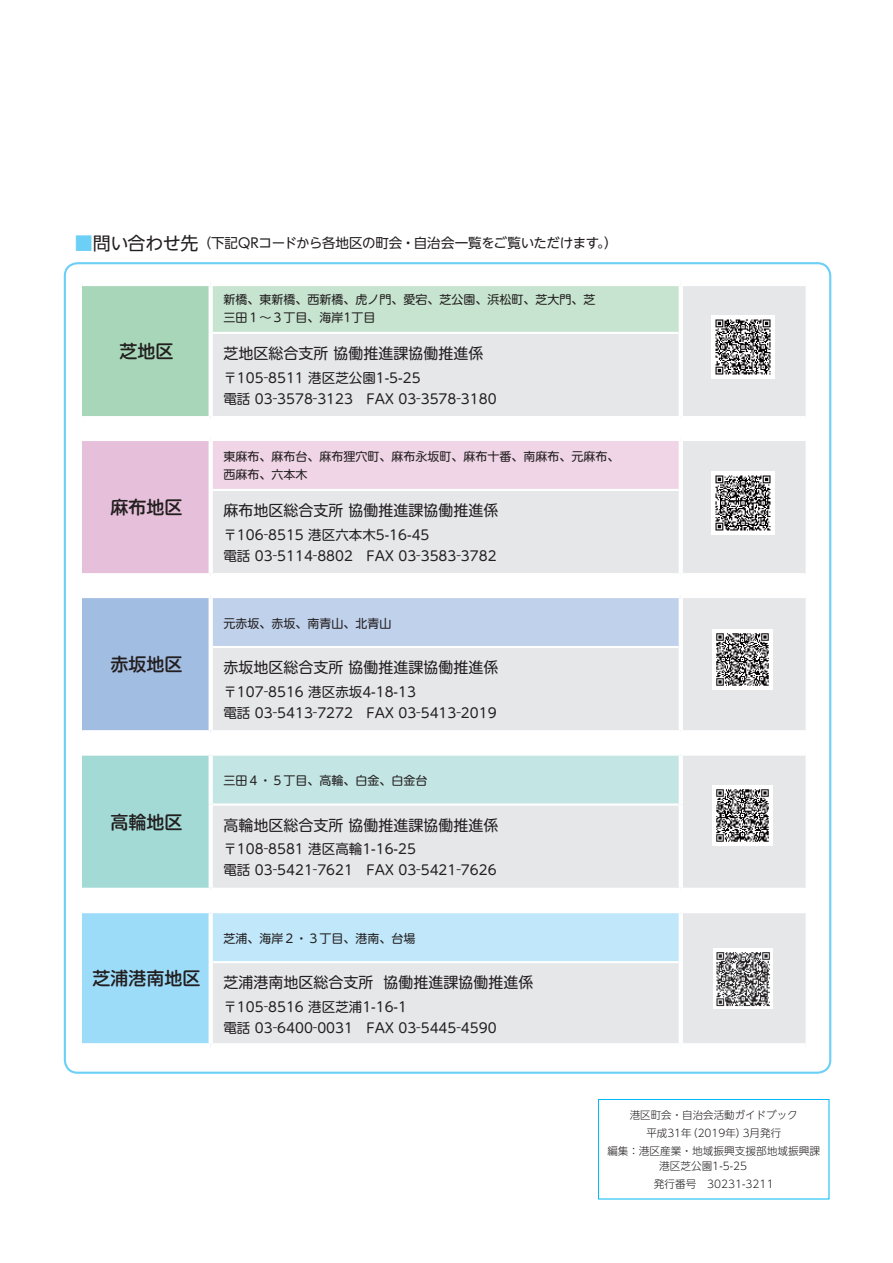
<style>
.page{position:relative;width:893px;height:1263px;background:#fff}
.page>*{position:absolute;margin:0;border:0;box-sizing:border-box;transform-origin:0 0}
.t1{font:500 18px "UD Shin M Go Pro";color:#231f20}
.t2{font:15px "UD Shin M Go Pro";color:#231f20}
.t3{font:13.5px/21px "UD Shin M Go Pro";color:#231f20}
.t4{font:13.5px "UD Shin Go NT Pr 6 N";letter-spacing:-.025em;color:#231f20}
.t5{font:12px/18px "UD Shin M Go Pro";color:#231f20}
.t6{font:300 10.65px/15px "UD Shin Go NT Pr 6 N";color:#231f20;text-align:center}
.t7{font:300 10.5px/18px "UD Shin Go NT Pr 6 N";color:#231f20;text-align:center}
.s1{font-weight:500;font-size:18px;color:#6bcff6}
.s2{font-size:18px}
.s3{font-size:10.5px}
</style>
<div class="page">
<div style="left:82px;top:282px;width:129px;height:136px;background:#a7d7b8"></div>
<svg style="left:213px;top:286px;width:593px;height:757px;background:#e7eaea"></svg>
<div style="left:82px;top:439px;width:129px;height:136px;background:#e6c0da"></div>
<div style="left:211px;top:439px;width:470px;height:51px;background:#efd5e6"></div>
<div style="left:82px;top:596px;width:129px;height:136px;background:#a2bde2"></div>
<div style="left:211px;top:596px;width:470px;height:51px;background:#c0d1eb"></div>
<div style="left:82px;top:753px;width:129px;height:137px;background:#a3dad6"></div>
<div style="left:211px;top:753px;width:470px;height:51px;background:#c3e5e3"></div>
<div style="left:82px;top:911px;width:129px;height:136px;background:#9cdcf8"></div>
<div style="left:211px;top:911px;width:470px;height:51px;background:#c0e7fa"></div>
<hr style="left:209px;top:286px;width:4px;height:47px;background:#fff">
<hr style="left:209px;top:333px;width:4px;height:83px;background:#fff">
<hr style="left:209px;top:441px;width:4px;height:49px;background:#fff">
<hr style="left:209px;top:490px;width:4px;height:83px;background:#fff">
<hr style="left:209px;top:598px;width:4px;height:49px;background:#fff">
<hr style="left:209px;top:647px;width:4px;height:83px;background:#fff">
<hr style="left:209px;top:756px;width:4px;height:48px;background:#fff">
<hr style="left:209px;top:804px;width:4px;height:84px;background:#fff">
<hr style="left:209px;top:913px;width:4px;height:49px;background:#fff">
<hr style="left:209px;top:962px;width:4px;height:81px;background:#fff">
<div style="left:82px;top:278px;width:129px;height:8px;background:#fff"></div>
<div style="left:82px;top:1043px;width:129px;height:9px;background:#fff"></div>
<hr style="left:213px;top:961px;width:466px;height:2px;background:#fff">
<hr style="left:213px;top:803px;width:466px;height:3px;background:#fff">
<hr style="left:213px;top:646px;width:466px;height:2px;background:#fff">
<hr style="left:213px;top:489px;width:466px;height:2px;background:#fff">
<hr style="left:213px;top:332px;width:466px;height:2px;background:#fff">
<hr style="left:679px;top:286px;width:4px;height:47px;background:#fff">
<hr style="left:679px;top:333px;width:4px;height:83px;background:#fff">
<hr style="left:679px;top:441px;width:4px;height:49px;background:#fff">
<hr style="left:679px;top:490px;width:4px;height:83px;background:#fff">
<hr style="left:679px;top:598px;width:4px;height:49px;background:#fff">
<hr style="left:679px;top:647px;width:4px;height:83px;background:#fff">
<hr style="left:679px;top:756px;width:4px;height:48px;background:#fff">
<hr style="left:679px;top:804px;width:4px;height:84px;background:#fff">
<hr style="left:679px;top:913px;width:4px;height:49px;background:#fff">
<hr style="left:679px;top:962px;width:4px;height:81px;background:#fff">
<hr style="left:82px;top:416px;width:129px;height:4px;background:#fff">
<hr style="left:211px;top:416px;width:470px;height:4px;background:#fff">
<hr style="left:681px;top:416px;width:125px;height:4px;background:#fff">
<hr style="left:82px;top:437px;width:129px;height:4px;background:#fff">
<hr style="left:211px;top:437px;width:470px;height:4px;background:#fff">
<hr style="left:681px;top:437px;width:125px;height:4px;background:#fff">
<hr style="left:82px;top:573px;width:129px;height:4px;background:#fff">
<hr style="left:211px;top:573px;width:470px;height:4px;background:#fff">
<hr style="left:681px;top:573px;width:125px;height:4px;background:#fff">
<hr style="left:82px;top:594px;width:129px;height:4px;background:#fff">
<hr style="left:211px;top:594px;width:470px;height:4px;background:#fff">
<hr style="left:681px;top:594px;width:125px;height:4px;background:#fff">
<svg style="left:82px;top:730px;width:129px;height:3px"></svg>
<hr style="left:211px;top:730px;width:470px;height:4px;background:#fff">
<hr style="left:681px;top:730px;width:125px;height:4px;background:#fff">
<div style="left:82px;top:751px;width:129px;height:5px;background:#fff"></div>
<div style="left:211px;top:751px;width:470px;height:5px;background:#fff"></div>
<div style="left:681px;top:751px;width:125px;height:5px;background:#fff"></div>
<hr style="left:82px;top:888px;width:129px;height:4px;background:#fff">
<hr style="left:211px;top:888px;width:470px;height:4px;background:#fff">
<hr style="left:681px;top:888px;width:125px;height:4px;background:#fff">
<hr style="left:82px;top:909px;width:129px;height:4px;background:#fff">
<hr style="left:211px;top:909px;width:470px;height:4px;background:#fff">
<hr style="left:681px;top:909px;width:125px;height:4px;background:#fff">
<img style="left:712px;top:316px;width:62px;height:62px">
<img style="left:712px;top:472px;width:62px;height:62px">
<img style="left:713px;top:630px;width:60px;height:60px">
<img style="left:713px;top:785px;width:60px;height:60px">
<img style="left:713px;top:948px;width:60px;height:60px">
<div style="left:598px;top:1099px;width:231px;height:100px;border:1px solid #01b9f9"></div>
<p class="t4" style="left:75px;top:232px;width:544px"><span class="s1">■</span><span class="s2">問い合わせ先</span> （下記QRコードから各地区の町会・自治会一覧をご覧いただけます。）</p>
<h1 class="t1" style="left:119px;top:336px;width:55px">芝地区</h1>
<h1 class="t1" style="left:110px;top:492px;width:73px">麻布地区</h1>
<h1 class="t1" style="left:110px;top:649px;width:73px">赤坂地区</h1>
<h1 class="t1" style="left:110px;top:807px;width:73px">高輪地区</h1>
<h1 class="t1" style="left:92px;top:963px;width:109px">芝浦港南地区</h1>
<p class="t5" style="left:223px;top:290px;width:373px">新橋、東新橋、西新橋、虎ノ門、愛宕、芝公園、浜松町、芝大門、芝三田１～３丁目、海岸1丁目</p>
<p class="t2" style="left:223px;top:341px;width:261px">芝地区総合支所 協働推進課協働推進係</p>
<p class="t3" style="left:223px;top:366px;width:275px">〒105-8511 港区芝公園1-5-25<br>電話 03-3578-3123　FAX 03-3578-3180</p>
<p class="t5" style="left:223px;top:447px;width:397px">東麻布、麻布台、麻布狸穴町、麻布永坂町、麻布十番、南麻布、元麻布、西麻布、六本木</p>
<p class="t2" style="left:223px;top:498px;width:276px">麻布地区総合支所 協働推進課協働推進係</p>
<p class="t3" style="left:223px;top:523px;width:275px">〒106-8515 港区六本木5-16-45<br>電話 03-5114-8802　FAX 03-3583-3782</p>
<p class="t5" style="left:223px;top:613px;width:169px">元赤坂、赤坂、南青山、北青山</p>
<p class="t2" style="left:223px;top:655px;width:276px">赤坂地区総合支所 協働推進課協働推進係</p>
<p class="t3" style="left:223px;top:681px;width:275px">〒107-8516 港区赤坂4-18-13<br>電話 03-5413-7272　FAX 03-5413-2019</p>
<p class="t5" style="left:223px;top:771px;width:205px">三田４・５丁目、高輪、白金、白金台</p>
<p class="t2" style="left:223px;top:813px;width:276px">高輪地区総合支所 協働推進課協働推進係</p>
<p class="t3" style="left:223px;top:838px;width:275px">〒108-8581 港区高輪1-16-25<br>電話 03-5421-7621　FAX 03-5421-7626</p>
<p class="t5" style="left:223px;top:928px;width:193px">芝浦、海岸２・３丁目、港南、台場</p>
<p class="t2" style="left:223px;top:970px;width:311px">芝浦港南地区総合支所 協働推進課協働推進係</p>
<p class="t3" style="left:223px;top:996px;width:275px">〒105-8516 港区芝浦1-16-1<br>電話 03-6400-0031　FAX 03-5445-4590</p>
<p class="t7" style="left:630px;top:1105px;width:169px">港区町会・自治会活動ガイドブック平成31年（2019年）3月発行</p>
<p class="t6" style="left:607px;top:1143px;width:214px"><span class="s3">編集：</span>港区産業・地域振興支援部地域振興課港区芝公園1-5-25　　</p>
<p class="t6" style="left:654px;top:1176px;width:121px">発行番号　30231-3211</p>
</div>
